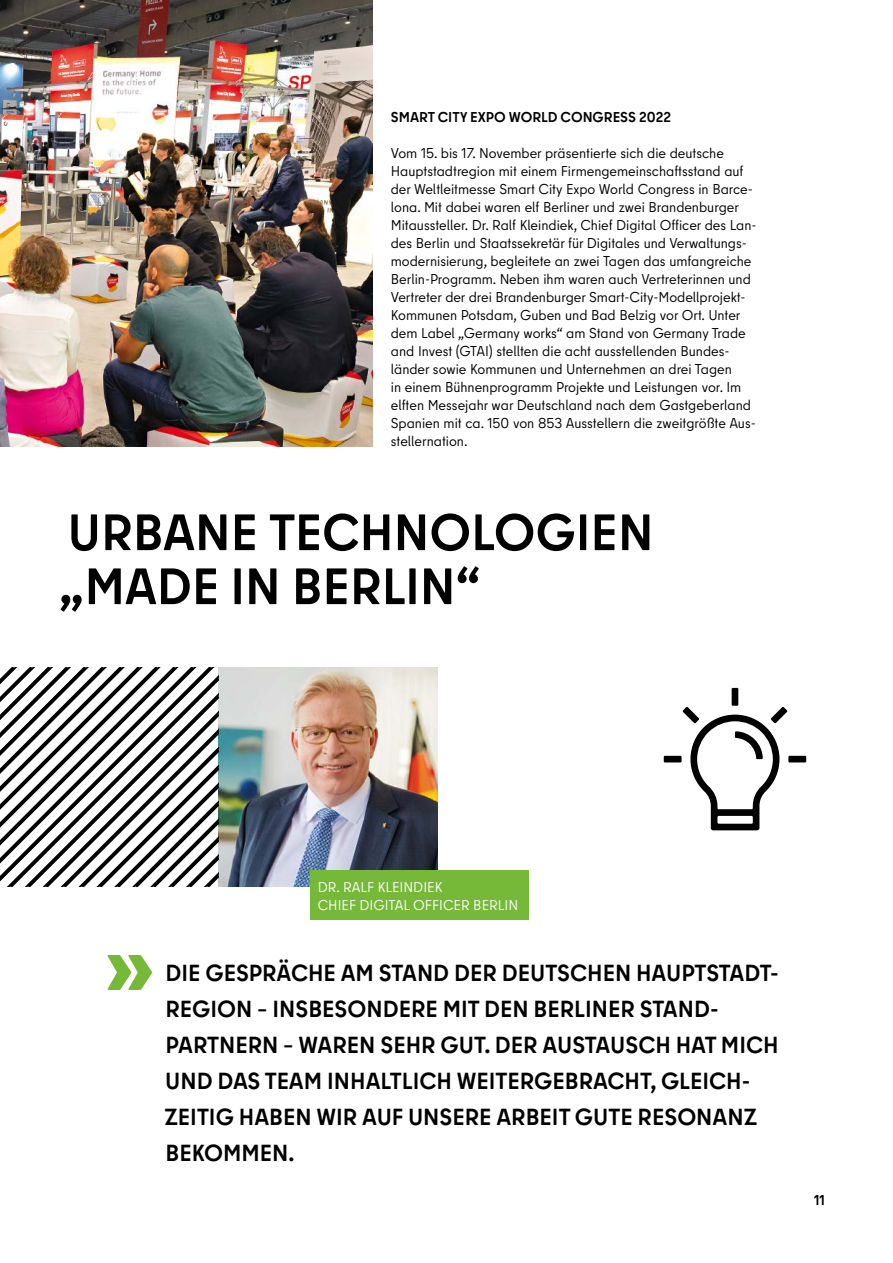
<style>
.page{position:relative;width:893px;height:1263px;background:#fff}
.page>*{position:absolute;margin:0;border:0;box-sizing:border-box;transform-origin:0 0}
.t1{font:700 103.5px "Berlin Type";color:#76b837}
.t2{font:700 51px "Berlin Type";color:#000}
.S1{font:700 23.25px/36px "Berlin Type";color:#000}
.S1-2{font:14.25px/18px "Berlin Type";color:#000}
.S1-3{font:14.25px "Berlin Type";color:#fff}
.S1-4{font:700 14.25px "Berlin Type";color:#000}
</style>
<div class="page">
<img style="left:0;top:0;width:373px;height:446px">
<div style="left:732px;top:688px;width:6px;height:18px;background:#000"></div>
<div style="left:664px;top:756px;width:18px;height:6px;background:#000"></div>
<div style="left:788px;top:756px;width:18px;height:6px;background:#000"></div>
<svg style="left:683px;top:707px;width:104px;height:123px"></svg>
<img style="left:218px;top:668px;width:219px;height:218px">
<div style="left:310px;top:871px;width:219px;height:49px;background:#76b837"></div>
<svg style="left:0;top:668px;width:218px;height:218px"></svg>
<p class="S1-4" style="left:391px;top:108px;width:282px">SMART CITY EXPO WORLD CONGRESS 2022</p>
<p class="S1-2" style="left:391px;top:145px;width:367px">Vom 15. bis 17. November präsentierte sich die deutsche Hauptstadtregion mit einem Firmengemeinschaftsstand auf der Weltleitmesse Smart City Expo World Congress in Barce&shy;lona. Mit dabei waren elf Berliner und zwei Brandenburger Mitaussteller. Dr. Ralf Kleindiek, Chief Digital Officer des Lan&shy;des Berlin und Staatssekretär für Digitales und Verwaltungs&shy;modernisierung, begleitete an zwei Tagen das umfangreiche Berlin-Programm. Neben ihm waren auch Vertreterinnen und Vertreter der drei Brandenburger Smart-City-Modellprojekt-Kommunen Potsdam, Guben und Bad Belzig vor Ort. Unter dem Label „Germany works“ am Stand von Germany Trade and Invest (GTAI) stellten die acht ausstellenden Bundes&shy;länder sowie Kommunen und Unternehmen an drei Tagen<br>in einem Bühnenprogramm Projekte und Leistungen vor. Im elften Messejahr war Deutschland nach dem Gastgeberland Spanien mit ca. 150 von 853 Ausstellern die zweitgrößte Aus&shy;stellernation.</p>
<h1 class="t2" style="left:68px;top:500px;width:588px">URBANE TECHNOLOGIEN</h1>
<h1 class="t2" style="left:59px;top:554px;width:423px">„MADE IN BERLIN“</h1>
<p class="S1-3" style="left:318px;top:878px;width:126px">DR. RALF KLEINDIEK</p>
<p class="S1-3" style="left:318px;top:896px;width:202px">CHIEF DIGITAL OFFICER BERLIN</p>
<h1 class="t1" style="left:101px;top:905px;width:57px">»</h1>
<p class="S1" style="left:165px;top:954px;width:615px">DIE GESPRÄCHE AM STAND DER DEUTSCHEN HAUPTSTADT-<br>REGION – INSBESONDERE MIT DEN BERLINER STAND-</p>
<p class="S1" style="left:165px;top:1026px;width:615px">PARTNERN – WAREN SEHR GUT. DER AUSTAUSCH HAT MICH<br>UND DAS TEAM INHALTLICH WEITERGEBRACHT, GLEICH-</p>
<p class="S1" style="left:164px;top:1098px;width:594px">ZEITIG HABEN WIR AUF UNSERE ARBEIT GUTE RESONANZ<br>BEKOMMEN.</p>
<p class="S1-4" style="left:814px;top:1190px;width:12px">11</p>
</div>
